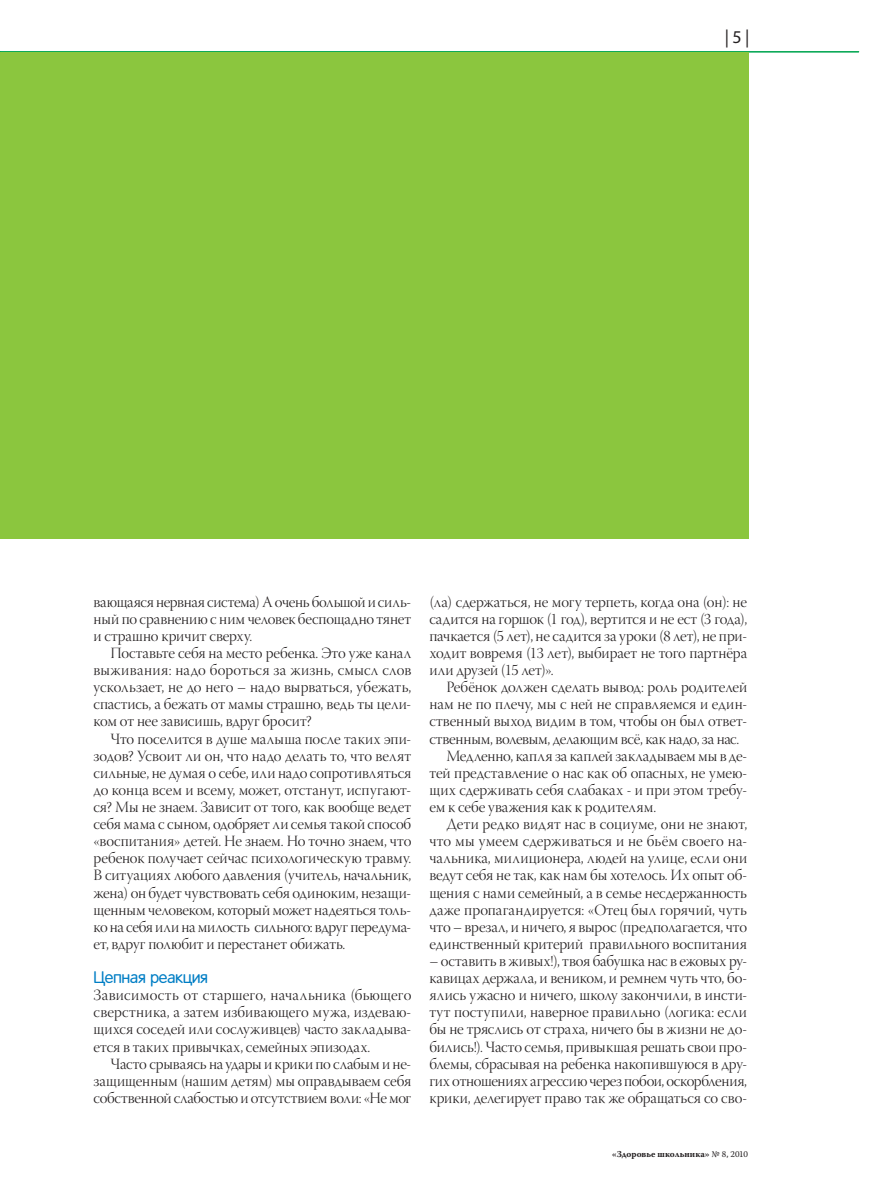
<style>
.page{position:relative;width:893px;height:1191px;background:#fff}
.page>*{position:absolute;margin:0;border:0;box-sizing:border-box;transform-origin:0 0}
._00_text_antiq{font:18px "Myriad Pro";color:#231f20}
._08_podzag{font:16.5px "Rotonda";letter-spacing:-.02em;color:#007ec5}
._00_text_antiq-2{font:15.6px/17.1px "Warnock Pro Light Disp";letter-spacing:-.01em;color:#231f20;text-align:justify}
._01_stroka{font:15.6px/17.1px "Warnock Pro Light Disp";letter-spacing:-.005em;color:#231f20;text-align:justify}
.foto_author{font:700 9px "Warnock Pro";letter-spacing:-.005em;color:#231f20}
.s1{font-weight:400}
</style>
<div class="page">
<hr style="left:0;top:51px;width:859px;height:1px;background:#00a54f">
<div style="left:0;top:52px;width:748px;height:486px;background:#8bc63e"></div>
<p class="_00_text_antiq" style="left:725px;top:26px;width:26px">| 5 |</p>
<p class="_01_stroka" style="left:94px;top:594px;width:319px">вающаяся нервная система) А очень большой и силь&shy;ный по сравнению с ним человек беспощадно тянет и страшно кричит сверху.</p>
<p class="_00_text_antiq-2" style="left:94px;top:646px;width:319px;text-indent:17px">Поставьте себя на место ребенка. Это уже канал выживания: надо бороться за жизнь, смысл слов ускользает, не до него – надо вырваться, убежать, спастись, а бежать от мамы страшно, ведь ты цели&shy;ком от нее зависишь, вдруг бросит?</p>
<p class="_00_text_antiq-2" style="left:94px;top:731px;width:319px;text-indent:17px">Что поселится в душе малыша после таких эпи&shy;зодов? Усвоит ли он, что надо делать то, что велят сильные, не думая о себе, или надо сопротивляться до конца всем и всему, может, отстанут, испугают&shy;ся? Мы не знаем. Зависит от того, как вообще ведет себя мама с сыном, одобряет ли семья такой способ «воспитания» детей. Не знаем. Но точно знаем, что ребенок получает сейчас психологическую травму.<br>В ситуациях любого давления (учитель, начальник, жена) он будет чувствовать себя одиноким, незащи&shy;щенным человеком, который может надеяться толь&shy;ко на себя или на милость сильного: вдруг передума&shy;ет, вдруг полюбит и перестанет обижать.</p>
<p class="_08_podzag" style="left:94px;top:968px;width:116px">Цепная реакция</p>
<p class="_01_stroka" style="left:94px;top:988px;width:319px">Зависимость от старшего, начальника (бьющего сверстника, а затем избивающего мужа, издеваю&shy;щихся соседей или сослуживцев) часто закладыва&shy;ется в таких привычках, семейных эпизодах.</p>
<p class="_00_text_antiq-2" style="left:94px;top:1056px;width:319px;text-indent:17px">Часто срываясь на удары и крики по слабым и не&shy;защищенным (нашим детям) мы оправдываем себя собственной слабостью и отсутствием воли: «Не мог</p>
<p class="_00_text_antiq-2" style="left:429px;top:594px;width:319px">(ла) сдержаться, не могу терпеть, когда она (он): не садится на горшок (1 год), вертится и не ест (3 года), пачкается (5 лет), не садится за уроки (8 лет), не при&shy;ходит вовремя (13 лет), выбирает не того партнёра или друзей (15 лет)».</p>
<p class="_00_text_antiq-2" style="left:429px;top:680px;width:319px;text-indent:17px">Ребёнок должен сделать вывод: роль родителей нам не по плечу, мы с ней не справляемся и един&shy;ственный выход видим в том, чтобы он был ответ&shy;ственным, волевым, делающим всё, как надо, за нас.</p>
<p class="_00_text_antiq-2" style="left:429px;top:748px;width:319px;text-indent:17px">Медленно, капля за каплей закладываем мы в де&shy;тей представление о нас как об опасных, не умею&shy;щих сдерживать себя слабаках - и при этом требу&shy;ем к себе уважения как к родителям.</p>
<p class="_00_text_antiq-2" style="left:429px;top:817px;width:319px;text-indent:17px">Дети редко видят нас в социуме, они не знают, что мы умеем сдерживаться и не бьём своего на&shy;чальника, милиционера, людей на улице, если они ведут себя не так, как нам бы хотелось. Их опыт об&shy;щения с нами семейный, а в семье несдержанность даже пропагандируется: «Отец был горячий, чуть что – врезал, и ничего, я вырос (предполагается, что единственный критерий правильного воспитания</p>
<p class="_00_text_antiq-2" style="left:429px;top:953px;width:319px">– оставить в живых!), твоя бабушка нас в ежовых ру&shy;кавицах держала, и веником, и ремнем чуть что, бо&shy;ялись ужасно и ничего, школу закончили, в инсти&shy;тут поступили, наверное правильно (логика: если бы не тряслись от страха, ничего бы в жизни не до&shy;бились!). Часто семья, привыкшая решать свои про&shy;блемы, сбрасывая на ребенка накопившуюся в дру&shy;гих отношениях агрессию через побои, оскорбления, крики, делегирует право так же обращаться со сво-</p>
<p class="foto_author" style="left:612px;top:1148px;width:138px">«Здоровье школьника» <span class="s1">№ 8, 2010</span></p>
</div>
